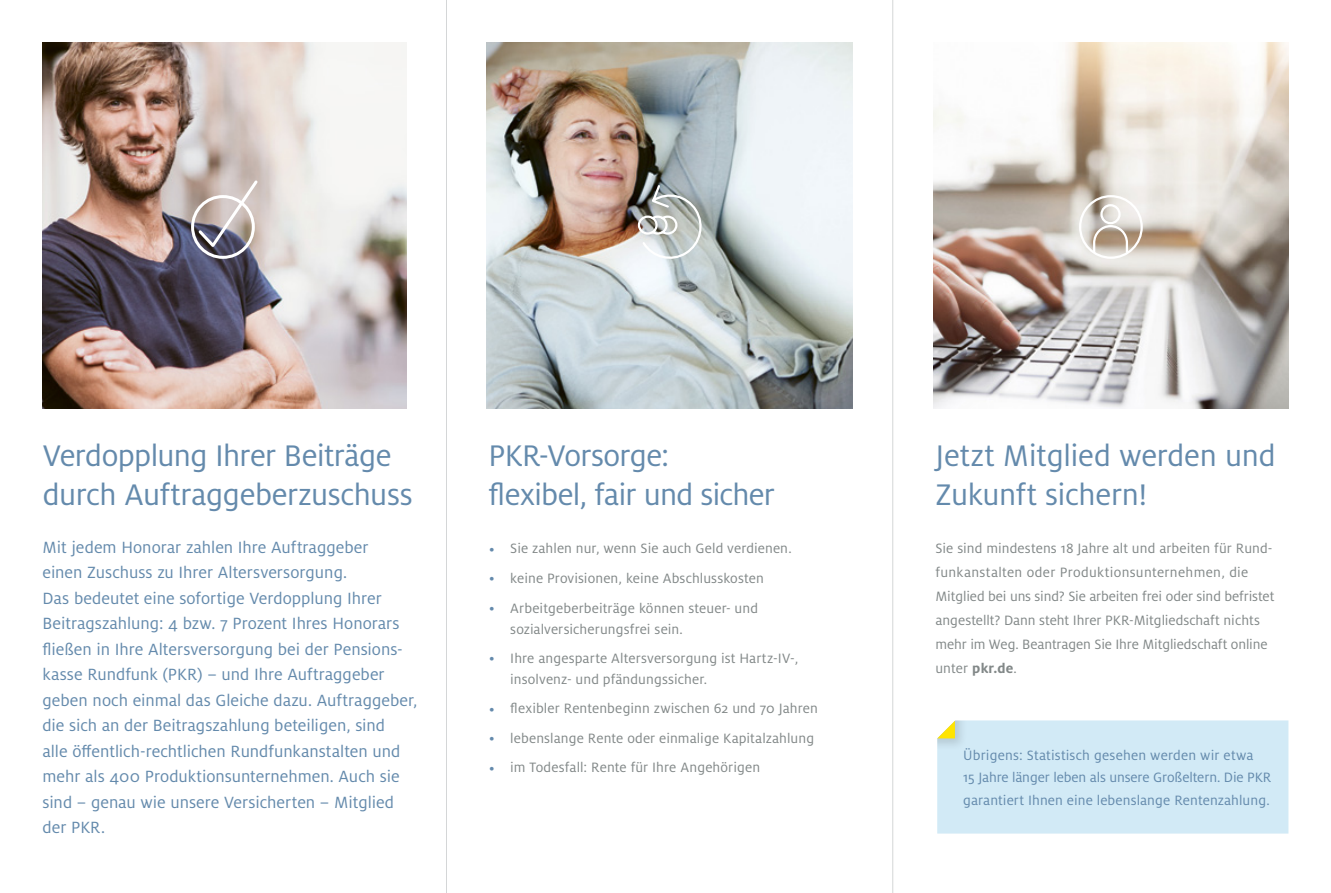
<style>
.page{position:relative;width:1331px;height:893px;background:#fff}
.page>*{position:absolute;margin:0;border:0;box-sizing:border-box;transform-origin:0 0}
.t1{font:33px/39px "Milo Pro";letter-spacing:-.015em;color:#648aac}
.t2{font:18px/25.5px "Milo Pro";color:#648aac}
.t3{font:15px/24px "Milo Pro";letter-spacing:.005em;color:#828888}
.t4{font:15px/22.5px "Milo Pro";letter-spacing:.005em;color:#648aac}
.s1{color:#648aac}
.s2{font-weight:700}
</style>
<div class="page">
<img style="left:933px;top:43px;width:355px;height:365px">
<div style="left:937px;top:720px;width:351px;height:114px;background:#d2eaf6"></div>
<img style="left:487px;top:43px;width:366px;height:365px">
<svg style="left:1092px;top:203px;width:37px;height:51px;background:#cac0b5"></svg>
<div style="left:1079px;top:195px;width:64px;height:64px;border:2px solid #fff;border-radius:50%"></div>
<img style="left:43px;top:43px;width:363px;height:365px">
<svg style="left:637px;top:183px;width:68px;height:79px;background:#b5bab9"></svg>
<svg style="left:196px;top:178px;width:64px;height:72px;background:#b2a7a6"></svg>
<div style="left:191px;top:195px;width:64px;height:64px;border:3px solid #fff;border-radius:50%"></div>
<hr style="left:446px;top:0;width:1px;height:893px;background:#d4d6d7">
<hr style="left:892px;top:0;width:1px;height:893px;background:#d4d6d7">
<h1 class="t1" style="left:43px;top:437px;width:371px">Verdopplung Ihrer Beiträge durch Auftraggeberzuschuss</h1>
<h1 class="t1" style="left:935px;top:437px;width:342px">Jetzt Mitglied werden und<br>Zukunft sichern!</h1>
<p class="t3" style="left:489px;top:536px;width:304px"><span class="s1">•</span> Sie zahlen nur, wenn Sie auch Geld verdienen.</p>
<p class="t3" style="left:489px;top:567px;width:276px"><span class="s1">•</span> keine Provisionen, keine Abschlusskosten</p>
<p class="t3" style="left:510px;top:598px;width:249px;line-height:21px;text-indent:-21px"><span class="s1">•</span> Arbeitgeberbeiträge können steuer- und sozialversicherungsfrei sein.</p>
<p class="t3" style="left:510px;top:647px;width:290px;line-height:21px;text-indent:-21px"><span class="s1">•</span> Ihre angesparte Altersversorgung ist Hartz-IV-, insolvenz- und pfändungssicher.</p>
<p class="t3" style="left:489px;top:697px;width:330px"><span class="s1">•</span> flexibler Rentenbeginn zwischen 62 und 70 Jahren</p>
<p class="t3" style="left:489px;top:727px;width:327px"><span class="s1">•</span> lebenslange Rente oder einmalige Kapitalzahlung</p>
<p class="t3" style="left:489px;top:756px;width:273px"><span class="s1">•</span> im Todesfall: Rente für Ihre Angehörigen</p>
<h1 class="t1" style="left:489px;top:437px;width:288px">PKR-Vorsorge: flexibel, fair und sicher</h1>
<p class="t2" style="left:43px;top:535px;width:376px">Mit jedem Honorar zahlen Ihre Auftraggeber<br>einen Zuschuss zu Ihrer Altersversorgung.<br>Das bedeutet eine sofortige Verdopplung Ihrer Beitragszahlung: 4 bzw. 7 Prozent Ihres Honorars fließen in Ihre Altersversorgung bei der Pensions&shy;kasse Rundfunk (PKR) – und Ihre Auftraggeber geben noch einmal das Gleiche dazu. Auftraggeber, die sich an der Beitragszahlung beteiligen, sind<br>alle öffentlich-rechtlichen Rundfunkanstalten und mehr als 400 Produktionsunternehmen. Auch sie sind – genau wie unsere Versicherten – Mitglied der PKR.</p>
<p class="t3" style="left:935px;top:536px;width:340px">Sie sind mindestens 18 Jahre alt und arbeiten für Rund&shy;funkanstalten oder Produktionsunternehmen, die Mitglied bei uns sind? Sie arbeiten frei oder sind befristet angestellt? Dann steht Ihrer PKR-Mitgliedschaft nichts mehr im Weg. Beantragen Sie Ihre Mitgliedschaft online unter <span class="s2">pkr.de</span>.</p>
<p class="t4" style="left:963px;top:744px;width:310px">Übrigens: Statistisch gesehen werden wir etwa<br>15 Jahre länger leben als unsere Großeltern. Die PKR garantiert Ihnen eine lebenslange Rentenzahlung.</p>
</div>
